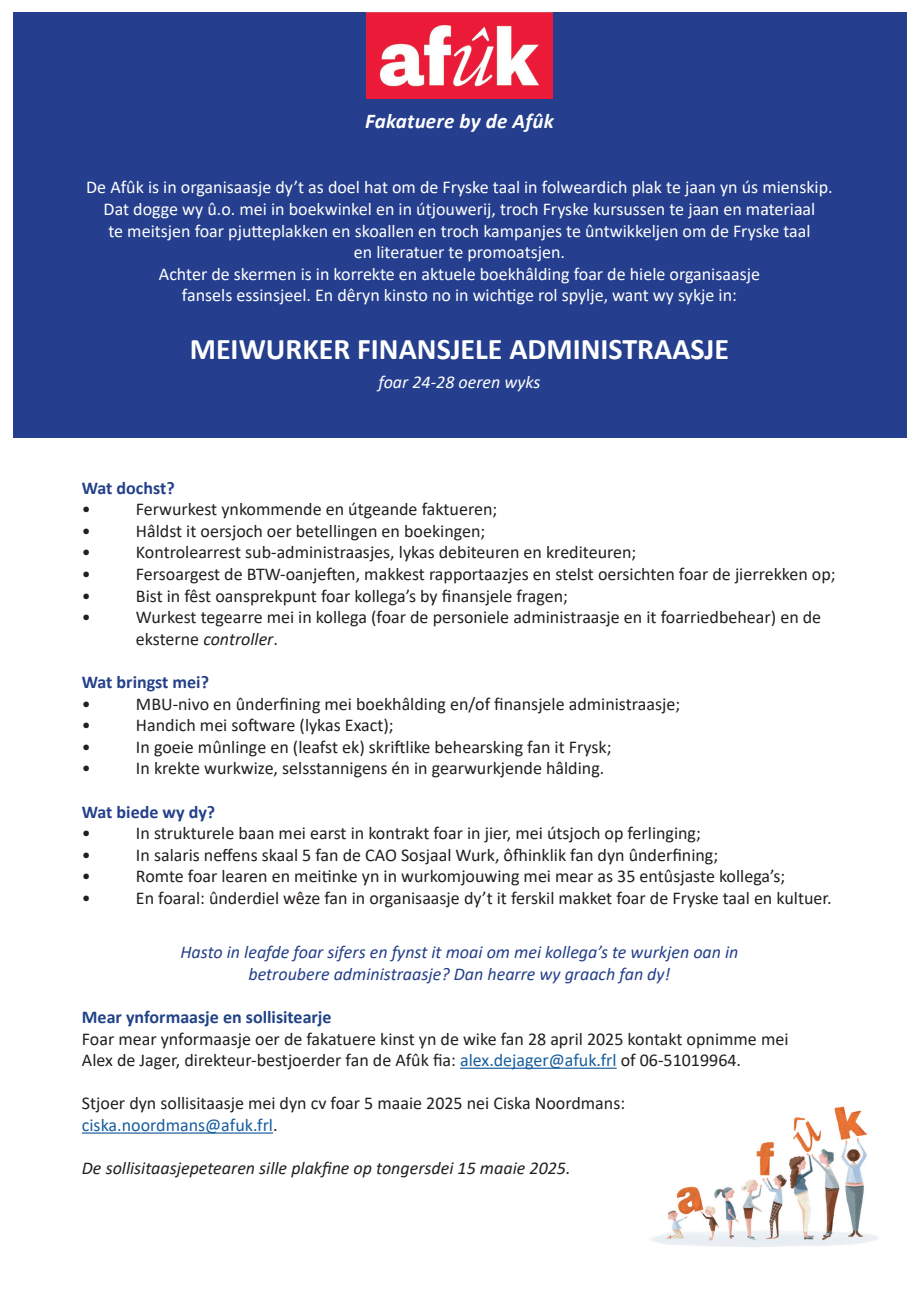
<style>
.page{position:relative;width:919px;height:1289px;background:#fff}
.page>*{position:absolute;margin:0;border:0;box-sizing:border-box;transform-origin:0 0}
.t1{font:700 30px "Calibri";color:#fff}
.t2{font:italic 700 21px "Calibri";letter-spacing:.01em;color:#fff}
.t3{font:18px/21.6px "Calibri";color:#231f20}
.t4{font:18px/21.6px "Calibri";color:#fff;text-align:center}
.t5{font:italic 18px/21.6px "Calibri";color:#24408a;text-align:center}
.t6{font:italic 18px "Calibri";color:#231f20}
.t7{font:700 18px "Calibri";color:#24408a}
.t8{font:700 18px "Calibri";color:#204286}
.t9{font:italic 18px "Calibri";color:#fff}
.s1{font-style:italic}
.s2{color:#175d9e}
</style>
<div class="page">
<img style="left:650px;top:1106px;width:228px;height:141px">
<div style="left:13px;top:13px;width:893px;height:425px;background:#253f8e"></div>
<img style="left:366px;top:13px;width:186px;height:86px">
<hr style="left:460px;top:1067px;width:156px;height:1px;background:#175d9e">
<hr style="left:82px;top:1132px;width:191px;height:1px;background:#175d9e">
<p class="t2" style="left:365px;top:107px;width:190px">Fakatuere by de Afûk</p>
<p class="t4" style="left:86px;top:176px;width:747px">De Afûk is in organisaasje dy’t as doel hat om de Fryske taal in folweardich plak te jaan yn ús mienskip.<br>Dat dogge wy û.o. mei in boekwinkel en in útjouwerij, troch Fryske kursussen te jaan en materiaal<br>te meitsjen foar pjutteplakken en skoallen en troch kampanjes te ûntwikkeljen om de Fryske taal<br>en literatuer te promoatsjen.<br>Achter de skermen is in korrekte en aktuele boekhâlding foar de hiele organisaasje<br>fansels essinsjeel. En dêryn kinsto no in wichtige rol spylje, want wy sykje in:</p>
<h1 class="t1" style="left:190px;top:328px;width:541px">MEIWURKER FINANSJELE ADMINISTRAASJE</h1>
<p class="t9" style="left:378px;top:369px;width:163px">foar 24-28 oeren wyks</p>
<p class="t7" style="left:82px;top:475px;width:94px">Wat dochst?</p>
<p class="t3" style="left:82px;top:498px;width:10px">•</p>
<p class="t3" style="left:136px;top:498px;width:363px">Ferwurkest ynkommende en útgeande faktueren;</p>
<p class="t3" style="left:82px;top:519px;width:10px">•</p>
<p class="t3" style="left:136px;top:519px;width:351px">Hâldst it oersjoch oer betellingen en boekingen;</p>
<p class="t3" style="left:82px;top:541px;width:10px">•</p>
<p class="t3" style="left:136px;top:541px;width:502px">Kontrolearrest sub-administraasjes, lykas debiteuren en krediteuren;</p>
<p class="t3" style="left:82px;top:562px;width:10px">•</p>
<p class="t3" style="left:136px;top:562px;width:701px">Fersoargest de BTW-oanjeften, makkest rapportaazjes en stelst oersichten foar de jierrekken op;</p>
<p class="t3" style="left:82px;top:584px;width:10px">•</p>
<p class="t3" style="left:136px;top:584px;width:433px">Bist in fêst oansprekpunt foar kollega’s by finansjele fragen;</p>
<p class="t3" style="left:82px;top:606px;width:10px">•</p>
<p class="t3" style="left:136px;top:606px;width:686px">Wurkest tegearre mei in kollega (foar de personiele administraasje en it foarriedbehear) en de eksterne <span class="s1">controller</span>.</p>
<p class="t7" style="left:82px;top:669px;width:129px">Wat bringst mei?</p>
<p class="t3" style="left:82px;top:692px;width:10px">•</p>
<p class="t3" style="left:136px;top:692px;width:545px">MBU-nivo en ûnderfining mei boekhâlding en/of finansjele administraasje;</p>
<p class="t3" style="left:82px;top:714px;width:10px">•</p>
<p class="t3" style="left:136px;top:714px;width:259px">Handich mei software (lykas Exact);</p>
<p class="t3" style="left:82px;top:735px;width:10px">•</p>
<p class="t3" style="left:136px;top:735px;width:477px">In goeie mûnlinge en (leafst ek) skriftlike behearsking fan it Frysk;</p>
<p class="t3" style="left:82px;top:757px;width:10px">•</p>
<p class="t3" style="left:136px;top:757px;width:470px">In krekte wurkwize, selsstannigens én in gearwurkjende hâlding.</p>
<p class="t7" style="left:82px;top:799px;width:135px">Wat biede wy dy?</p>
<p class="t3" style="left:82px;top:822px;width:10px">•</p>
<p class="t3" style="left:136px;top:822px;width:566px">In strukturele baan mei earst in kontrakt foar in jier, mei útsjoch op ferlinging;</p>
<p class="t3" style="left:82px;top:843px;width:10px">•</p>
<p class="t3" style="left:136px;top:843px;width:583px">In salaris neffens skaal 5 fan de CAO Sosjaal Wurk, ôfhinklik fan dyn ûnderfining;</p>
<p class="t3" style="left:82px;top:865px;width:10px">•</p>
<p class="t3" style="left:136px;top:865px;width:651px">Romte foar learen en meitinke yn in wurkomjouwing mei mear as 35 entûsjaste kollega’s;</p>
<p class="t3" style="left:82px;top:886px;width:10px">•</p>
<p class="t3" style="left:136px;top:886px;width:697px">En foaral: ûnderdiel wêze fan in organisaasje dy’t it ferskil makket foar de Fryske taal en kultuer.</p>
<p class="t5" style="left:180px;top:940px;width:559px">Hasto in leafde foar sifers en fynst it moai om mei kollega’s te wurkjen oan in betroubere administraasje? Dan hearre wy graach fan dy!</p>
<p class="t8" style="left:82px;top:1004px;width:251px">Mear ynformaasje en sollisitearje</p>
<p class="t3" style="left:82px;top:1027px;width:708px">Foar mear ynformaasje oer de fakatuere kinst yn de wike fan 28 april 2025 kontakt opnimme mei<br>Alex de Jager, direkteur-bestjoerder fan de Afûk fia: <span class="s2">alex.dejager@afuk.frl</span> of 06-51019964.</p>
<p class="t3" style="left:82px;top:1092px;width:544px">Stjoer dyn sollisitaasje mei dyn cv foar 5 maaie 2025 nei Ciska Noordmans: <span class="s2">ciska.noordmans@afuk.frl</span>.</p>
<p class="t6" style="left:82px;top:1155px;width:490px">De sollisitaasjepetearen sille plakfine op tongersdei 15 maaie 2025.</p>
</div>
